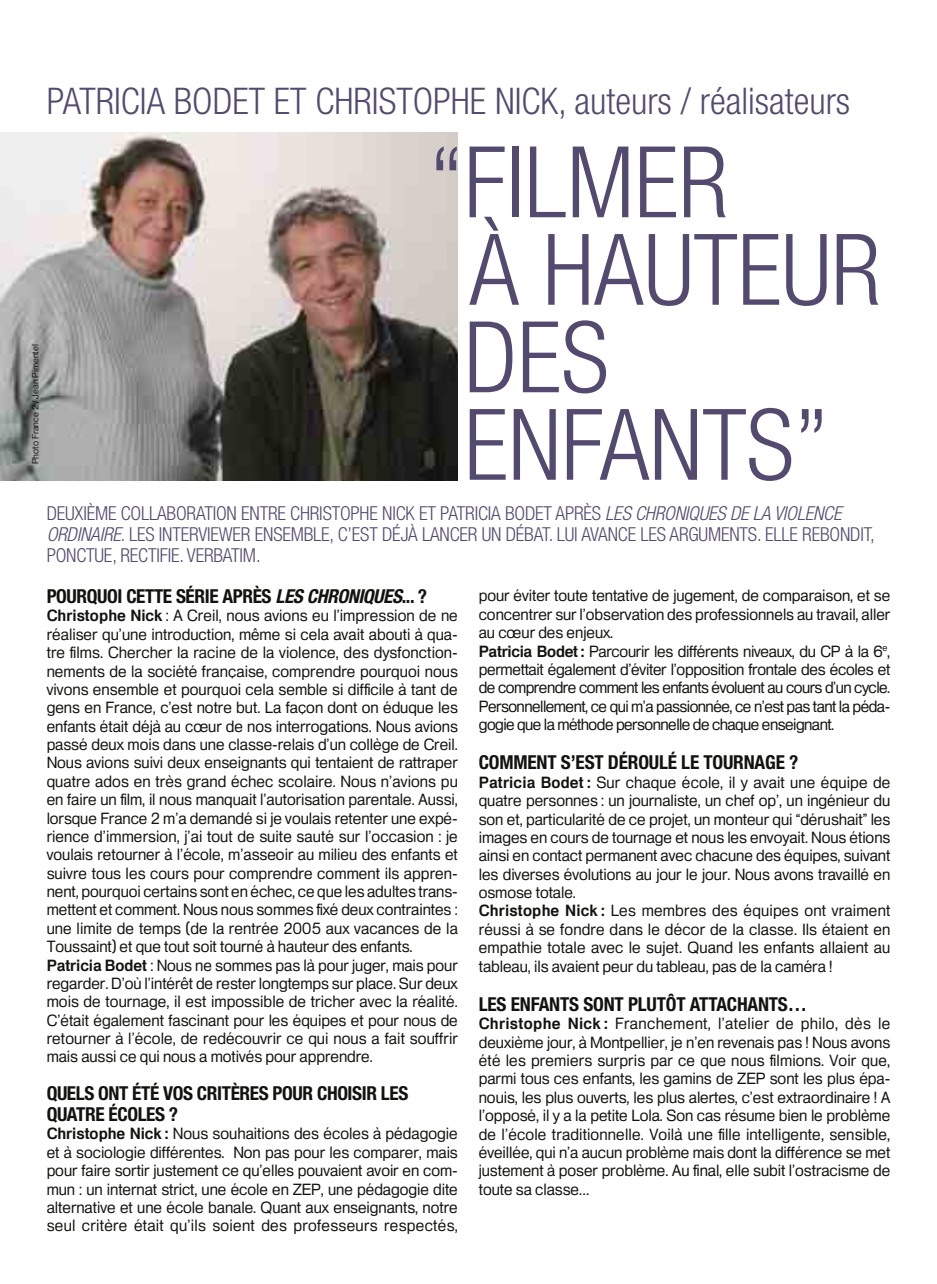
<style>
.page{position:relative;width:937px;height:1284px;background:#fff}
.page>*{position:absolute;margin:0;border:0;box-sizing:border-box;transform-origin:0 0}
.t1{font:300 condensed 99.05px/87.5px "Helvetica Neue";color:#544a6f}
.t2{font:300 condensed 36.75px "Helvetica Neue";color:#544a6f}
.t3{font:300 condensed 19.25px/21px "Helvetica Neue";letter-spacing:-.01em;color:#544a6f}
.t4{font:700 condensed 19.25px/21px "Helvetica Neue";letter-spacing:-.02em;color:#12120f}
.t5{font:15.75px/18.4px "Heldustry FT";color:#12120f;scale:.96 1}
.t6{font:15.75px/18.4px "Heldustry FT";letter-spacing:-.02em;color:#12120f;scale:.96 1}
.t7{font:8.75px "Heldustry FT";color:#12120f}
.s1{font-style:italic}
.s2{font-weight:600}
</style>
<div class="page">
<img style="left:0;top:132px;width:458px;height:349px">
<h2 class="t2" style="left:47px;top:88px;width:805px">PATRICIA BODET ET CHRISTOPHE NICK, auteurs / réalisateurs</h2>
<p class="t7" style="left:32px;top:464px;width:121px;rotate:-90deg">Photo France 2 / Jean Pimentel</p>
<h1 class="t1" style="left:464px;top:147px;width:418px;text-indent:-35px">“FILMER<br>À HAUTEUR<br>DES<br>ENFANTS”</h1>
<p class="t3" style="left:47px;top:505px;width:829px">DEUXIÈME COLLABORATION ENTRE CHRISTOPHE NICK ET PATRICIA BODET APRÈS <span class="s1">LES CHRONIQUES DE LA VIOLENCE<br>ORDINAIRE</span>. LES INTERVIEWER ENSEMBLE, C’EST DÉJÀ LANCER UN DÉBAT. LUI AVANCE LES ARGUMENTS. ELLE REBONDIT,<br>PONCTUE, RECTIFIE. VERBATIM.</p>
<p class="t4" style="left:47px;top:587px;width:382px">POURQUOI CETTE SÉRIE APRÈS <span class="s1">LES CHRONIQUES</span>... ?</p>
<p class="t5" style="left:47px;top:608px;width:430px"><span class="s2">Christophe Nick</span> : A Creil, nous avions eu l’impression de ne réaliser qu’une introduction, même si cela avait abouti à qua&shy;tre films. Chercher la racine de la violence, des dysfonction&shy;nements de la société française, comprendre pourquoi nous vivons ensemble et pourquoi cela semble si difficile à tant de gens en France, c’est notre but. La façon dont on éduque les enfants était déjà au cœur de nos interrogations. Nous avions passé deux mois dans une classe-relais d’un collège de Creil.<br>Nous avions suivi deux enseignants qui tentaient de rattraper quatre ados en très grand échec scolaire. Nous n’avions pu en faire un film, il nous manquait l’autorisation parentale. Aussi, lorsque France 2 m’a demandé si je voulais retenter une expé&shy;rience d’immersion, j’ai tout de suite sauté sur l’occasion : je voulais retourner à l’école, m’asseoir au milieu des enfants et suivre tous les cours pour comprendre comment ils appren&shy;nent, pourquoi certains sont en échec, ce que les adultes trans&shy;mettent et comment. Nous nous sommes fixé deux contraintes : une limite de temps (de la rentrée 2005 aux vacances de la Toussaint) et que tout soit tourné à hauteur des enfants.<br><span class="s2">Patricia Bodet</span> : Nous ne sommes pas là pour juger, mais pour regarder. D’où l’intérêt de rester longtemps sur place. Sur deux mois de tournage, il est impossible de tricher avec la réalité.<br>C’était également fascinant pour les équipes et pour nous de retourner à l’école, de redécouvrir ce qui nous a fait souffrir mais aussi ce qui nous a motivés pour apprendre.</p>
<p class="t4" style="left:47px;top:1084px;width:363px">QUELS ONT ÉTÉ VOS CRITÈRES POUR CHOISIR LES<br>QUATRE ÉCOLES ?</p>
<p class="t5" style="left:47px;top:1126px;width:430px;text-align:justify"><span class="s2">Christophe Nick :</span> Nous souhaitions des écoles à pédagogie et à sociologie différentes. Non pas pour les comparer, mais pour faire sortir justement ce qu’elles pouvaient avoir en com&shy;mun : un internat strict, une école en ZEP, une pédagogie dite alternative et une école banale. Quant aux enseignants, notre seul critère était qu’ils soient des professeurs respectés,</p>
<p class="t6" style="left:479px;top:588px;width:430px">pour éviter toute tentative de jugement, de comparaison, et se concentrer sur l’observation des professionnels au travail, aller au cœur des enjeux.<br><span class="s2">Patricia Bodet :</span> Parcourir les différents niveaux, du CP à la 6<sup>e</sup>, permettait également d’éviter l’opposition frontale des écoles et de comprendre comment les enfants évoluent au cours d’un cycle.<br>Personnellement, ce qui m’a passionnée, ce n’est pas tant la péda&shy;gogie que la méthode personnelle de chaque enseignant.</p>
<p class="t4" style="left:479px;top:754px;width:321px">COMMENT S’EST DÉROULÉ LE TOURNAGE ?</p>
<p class="t5" style="left:479px;top:775px;width:430px"><span class="s2">Patricia Bodet :</span> Sur chaque école, il y avait une équipe de quatre personnes : un journaliste, un chef op’, un ingénieur du son et, particularité de ce projet, un monteur qui “dérushait” les images en cours de tournage et nous les envoyait. Nous étions ainsi en contact permanent avec chacune des équipes, suivant les diverses évolutions au jour le jour. Nous avons travaillé en osmose totale.<br><span class="s2">Christophe Nick :</span> Les membres des équipes ont vraiment réussi à se fondre dans le décor de la classe. Ils étaient en empathie totale avec le sujet. Quand les enfants allaient au tableau, ils avaient peur du tableau, pas de la caméra !</p>
<p class="t4" style="left:479px;top:995px;width:330px">LES ENFANTS SONT PLUTÔT ATTACHANTS…</p>
<p class="t5" style="left:479px;top:1016px;width:430px;text-align:justify"><span class="s2">Christophe Nick :</span> Franchement, l’atelier de philo, dès le deuxième jour, à Montpellier, je n’en revenais pas ! Nous avons été les premiers surpris par ce que nous filmions. Voir que, parmi tous ces enfants, les gamins de ZEP sont les plus épa&shy;nouis, les plus ouverts, les plus alertes, c’est extraordinaire ! A l’opposé, il y a la petite Lola. Son cas résume bien le problème de l’école traditionnelle. Voilà une fille intelligente, sensible, éveillée, qui n’a aucun problème mais dont la différence se met justement à poser problème. Au final, elle subit l’ostracisme de toute sa classe…</p>
</div>
